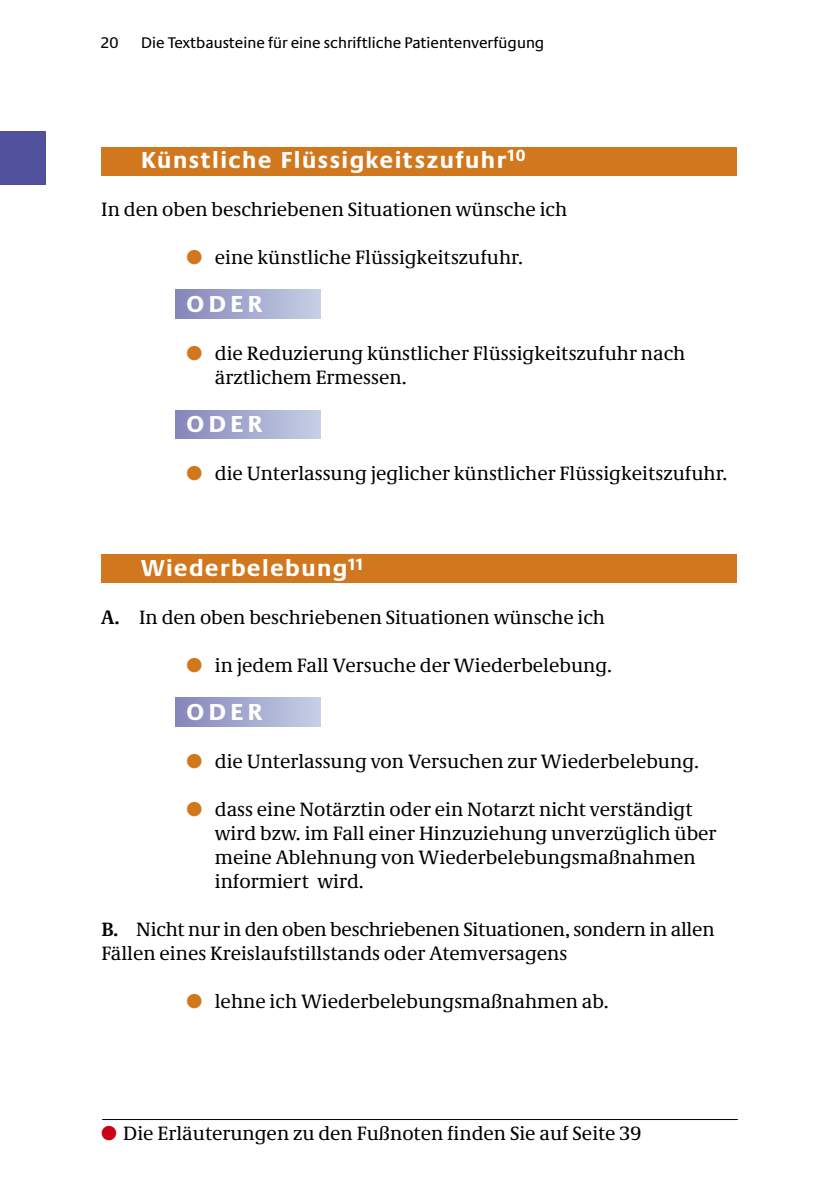
<style>
.page{position:relative;width:840px;height:1191px;background:#fff}
.page>*{position:absolute;margin:0;border:0;box-sizing:border-box;transform-origin:0 0}
.t1{font:700 24px "Neue Praxis";letter-spacing:.06em;color:#fff}
.t2{font:20px/24px "Neue Demos";color:#000}
.t3{font:16px "Neue Praxis";color:#000}
.s1{color:#d1771d}
.s2{font-weight:700}
.s3{color:#ca0016}
</style>
<div class="page">
<div style="left:176px;top:290px;width:144px;height:28px;background:linear-gradient(to right,#8585ba,#c5cfe4)"></div>
<div style="left:176px;top:698px;width:144px;height:28px;background:linear-gradient(to right,#8585ba,#c5cfe4)"></div>
<div style="left:176px;top:410px;width:144px;height:28px;background:linear-gradient(to right,#8585ba,#c5cfe4)"></div>
<div style="left:101px;top:555px;width:635px;height:28px;background:#d1771d"></div>
<div style="left:101px;top:147px;width:635px;height:29px;background:#d1771d"></div>
<div style="left:0;top:132px;width:45px;height:53px;background:#50509c"></div>
<hr style="left:102px;top:1119px;width:635px;height:1px;background:#000">
<p class="t3" style="left:101px;top:37px;width:19px">20</p>
<p class="t3" style="left:141px;top:37px;width:405px">Die Textbausteine für eine schriftliche Patientenverfügung</p>
<p class="t1" style="left:141px;top:151px;width:386px">Künstliche Flüssigkeitszufuhr<sup>10</sup></p>
<p class="t2" style="left:101px;top:199px;width:467px">In den oben beschriebenen Situationen wünsche ich</p>
<p class="t2" style="left:186px;top:247px;width:338px"><span class="s1">●</span> eine künstliche Flüssigkeitszufuhr.</p>
<p class="t1" style="left:186px;top:295px;width:77px">ODER</p>
<p class="t2" style="left:215px;top:343px;width:472px;text-indent:-28px"><span class="s1">●</span> die Reduzierung künstlicher Flüssigkeitszufuhr nach ärztlichem Ermessen.</p>
<p class="t1" style="left:186px;top:415px;width:77px">ODER</p>
<p class="t2" style="left:186px;top:463px;width:542px"><span class="s1">●</span> die Unterlassung jeglicher künstlicher Flüssigkeitszufuhr.</p>
<p class="t1" style="left:141px;top:559px;width:223px">Wiederbelebung<sup>11</sup></p>
<p class="t2" style="left:101px;top:607px;width:505px"><span class="s2">A.</span> In den oben beschriebenen Situationen wünsche ich</p>
<p class="t2" style="left:186px;top:655px;width:427px"><span class="s1">●</span> in jedem Fall Versuche der Wiederbelebung.</p>
<p class="t1" style="left:186px;top:703px;width:77px">ODER</p>
<p class="t2" style="left:186px;top:751px;width:514px"><span class="s1">●</span> die Unterlassung von Versuchen zur Wiederbelebung.</p>
<p class="t2" style="left:215px;top:799px;width:503px;text-indent:-28px"><span class="s1">●</span> dass eine Notärztin oder ein Notarzt nicht verständigt wird bzw. im Fall einer Hinzuziehung unverzüglich über meine Ablehnung von Wiederbelebungsmaßnahmen informiert wird.</p>
<p class="t2" style="left:101px;top:919px;width:614px"><span class="s2">B.</span> Nicht nur in den oben beschriebenen Situationen, sondern in allen<br>Fällen eines Kreislaufstillstands oder Atemversagens</p>
<p class="t2" style="left:186px;top:991px;width:423px"><span class="s1">●</span> lehne ich Wiederbelebungsmaßnahmen ab.</p>
<p class="t2" style="left:101px;top:1123px;width:541px"><span class="s3">●</span> Die Erläuterungen zu den Fußnoten finden Sie auf Seite 39</p>
</div>
